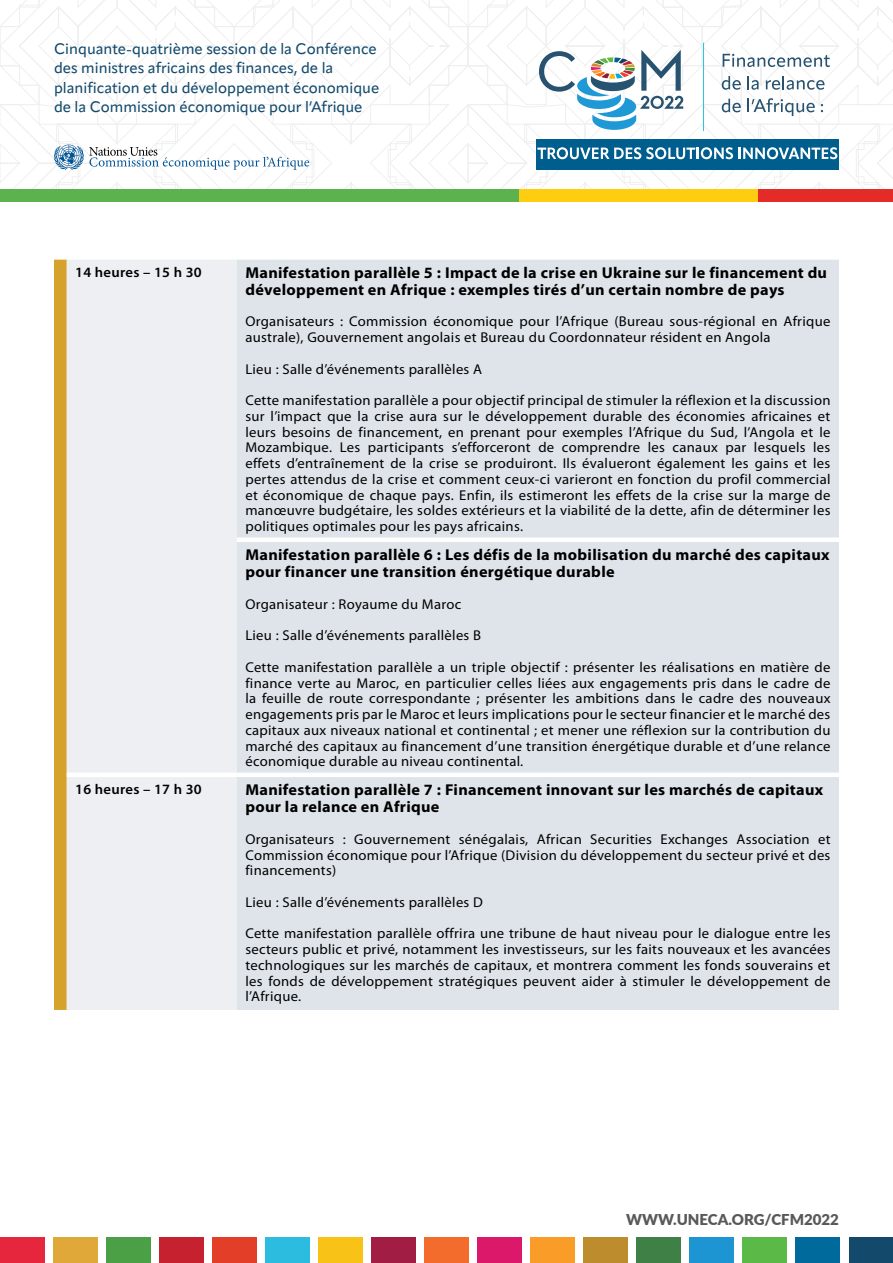
<style>
.page{position:relative;width:893px;height:1263px;background:#fff}
.page>*{position:absolute;margin:0;border:0;box-sizing:border-box;transform-origin:0 0}
.t1{font:700 15.75px/17.2px "Myriad Pro";letter-spacing:.02em;color:#000}
.t2{font:500 15px/19.5px "Apparat";color:#134a6c}
.t3{font:900 15px "Lato";color:#58595b}
.t4{font:14.25px/15.8px "Myriad Pro";letter-spacing:.02em;color:#000;text-align:justify}
.t5{font:600 14.25px "Myriad Pro";letter-spacing:.02em;color:#000}
</style>
<div class="page">
<div style="left:0;top:189px;width:522px;height:13px;background:#5cb24d"></div>
<div style="left:519px;top:189px;width:239px;height:13px;background:#fecd0f"></div>
<div style="left:758px;top:189px;width:135px;height:13px;background:#e42b27"></div>
<div style="left:0;top:1237px;width:44px;height:26px;background:#e5263d"></div>
<div style="left:53px;top:1237px;width:44px;height:26px;background:#dfa839"></div>
<div style="left:106px;top:1237px;width:44px;height:26px;background:#4b9f45"></div>
<div style="left:159px;top:1237px;width:44px;height:26px;background:#c5212f"></div>
<div style="left:212px;top:1237px;width:44px;height:26px;background:#e23e28"></div>
<div style="left:265px;top:1237px;width:44px;height:26px;background:#2cbce0"></div>
<div style="left:318px;top:1237px;width:44px;height:26px;background:#f9c217"></div>
<div style="left:371px;top:1237px;width:44px;height:26px;background:#a11d44"></div>
<div style="left:424px;top:1237px;width:45px;height:26px;background:#f36c2c"></div>
<div style="left:477px;top:1237px;width:45px;height:26px;background:#db1869"></div>
<div style="left:530px;top:1237px;width:45px;height:26px;background:#f99d28"></div>
<div style="left:584px;top:1237px;width:44px;height:26px;background:#bd8c2d"></div>
<div style="left:637px;top:1237px;width:44px;height:26px;background:#3e8045"></div>
<div style="left:690px;top:1237px;width:44px;height:26px;background:#1e95d3"></div>
<div style="left:743px;top:1237px;width:44px;height:26px;background:#5bba47"></div>
<div style="left:796px;top:1237px;width:44px;height:26px;background:#006a9d"></div>
<div style="left:849px;top:1237px;width:44px;height:26px;background:#134a6c"></div>
<svg style="left:0;top:0;width:893px;height:189px"></svg>
<svg style="left:54px;top:260px;width:13px;height:750px;background:#d5a531"></svg>
<div style="left:67px;top:260px;width:170px;height:750px;background:#edeff3"></div>
<div style="left:237px;top:260px;width:602px;height:750px;background:#dfe4ea"></div>
<div style="left:237px;top:537px;width:602px;height:5px;background:#fff"></div>
<hr style="left:67px;top:773px;width:170px;height:4px;background:#fff">
<hr style="left:237px;top:773px;width:602px;height:4px;background:#fff">
<p class="t2" style="left:54px;top:39px;width:327px">Cinquante-quatrième session de la Conférence des ministres africains des finances, de la planification et du développement économique de la Commission économique pour l’Afrique</p>
<p class="t5" style="left:75px;top:263px;width:128px">14 heures – 15 h 30</p>
<p class="t1" style="left:245px;top:263px;width:583px">Manifestation parallèle 5 : Impact de la crise en Ukraine sur le financement du développement en Afrique : exemples tirés d’un certain nombre de pays</p>
<p class="t4" style="left:245px;top:314px;width:587px">Organisateurs : Commission économique pour l’Afrique (Bureau sous-régional en Afrique australe), Gouvernement angolais et Bureau du Coordonnateur résident en Angola</p>
<p class="t4" style="left:245px;top:361px;width:238px">Lieu : Salle d’événements parallèles A</p>
<p class="t4" style="left:245px;top:392px;width:587px">Cette manifestation parallèle a pour objectif principal de stimuler la réflexion et la discussion sur l’impact que la crise aura sur le développement durable des économies africaines et leurs besoins de financement, en prenant pour exemples l’Afrique du Sud, l’Angola et le Mozambique. Les participants s’efforceront de comprendre les canaux par lesquels les effets d’entraînement de la crise se produiront. Ils évalueront également les gains et les pertes attendus de la crise et comment ceux-ci varieront en fonction du profil commercial et économique de chaque pays. Enfin, ils estimeront les effets de la crise sur la marge de manœuvre budgétaire, les soldes extérieurs et la viabilité de la dette, afin de déterminer les politiques optimales pour les pays africains.</p>
<p class="t1" style="left:245px;top:546px;width:586px">Manifestation parallèle 6 : Les défis de la mobilisation du marché des capitaux pour financer une transition énergétique durable</p>
<p class="t4" style="left:245px;top:596px;width:217px">Organisateur : Royaume du Maroc</p>
<p class="t4" style="left:245px;top:627px;width:237px">Lieu : Salle d’événements parallèles B</p>
<p class="t4" style="left:245px;top:659px;width:587px">Cette manifestation parallèle a un triple objectif : présenter les réalisations en matière de finance verte au Maroc, en particulier celles liées aux engagements pris dans le cadre de la feuille de route correspondante ; présenter les ambitions dans le cadre des nouveaux engagements pris par le Maroc et leurs implications pour le secteur financier et le marché des capitaux aux niveaux national et continental ; et mener une réflexion sur la contribution du marché des capitaux au financement d’une transition énergétique durable et d’une relance économique durable au niveau continental.</p>
<p class="t5" style="left:75px;top:780px;width:128px">16 heures – 17 h 30</p>
<p class="t1" style="left:245px;top:781px;width:579px">Manifestation parallèle 7 : Financement innovant sur les marchés de capitaux pour la relance en Afrique</p>
<p class="t4" style="left:245px;top:831px;width:587px">Organisateurs : Gouvernement sénégalais, African Securities Exchanges Association et Commission économique pour l’Afrique (Division du développement du secteur privé et des financements)</p>
<p class="t4" style="left:245px;top:894px;width:239px">Lieu : Salle d’événements parallèles D</p>
<p class="t4" style="left:245px;top:925px;width:587px">Cette manifestation parallèle offrira une tribune de haut niveau pour le dialogue entre les secteurs public et privé, notamment les investisseurs, sur les faits nouveaux et les avancées technologiques sur les marchés de capitaux, et montrera comment les fonds souverains et les fonds de développement stratégiques peuvent aider à stimuler le développement de l’Afrique.</p>
<p class="t3" style="left:626px;top:1208px;width:214px">WWW.UNECA.ORG/CFM2022</p>
</div>
